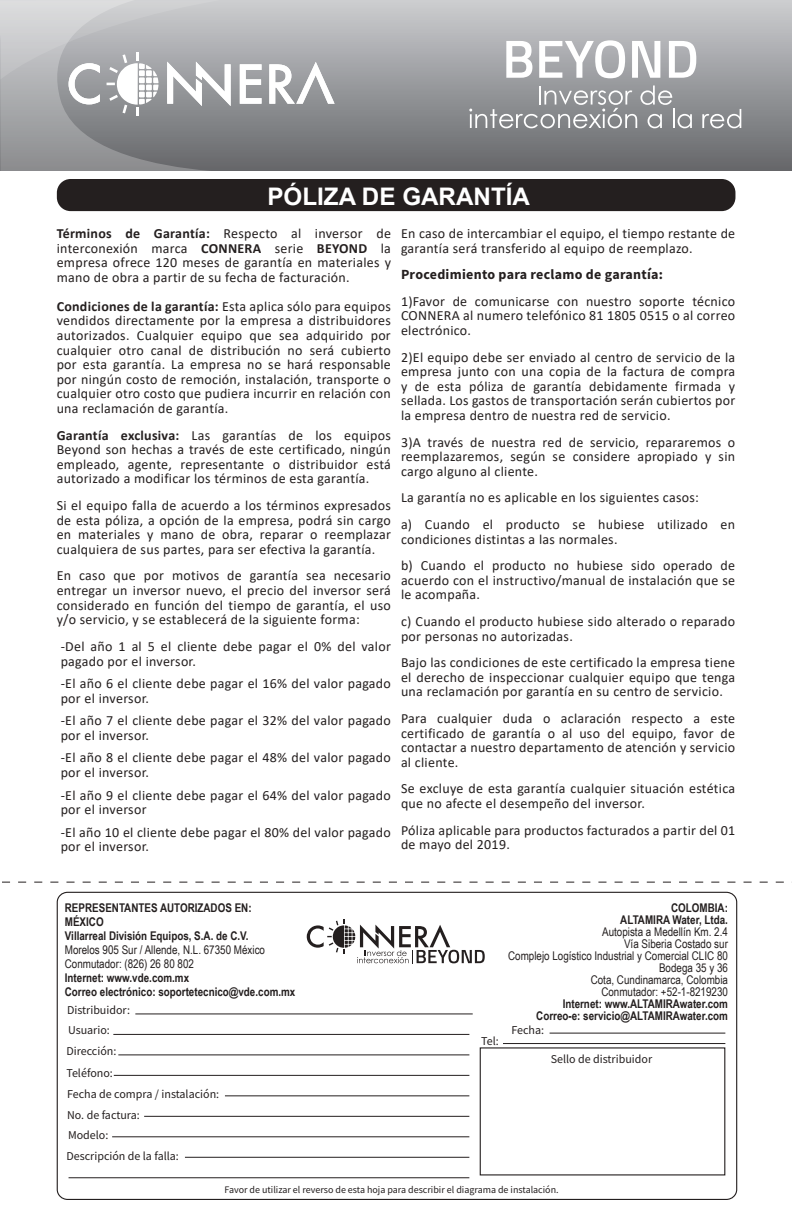
<style>
.page{position:relative;width:792px;height:1224px;background:#fff}
.page>*{position:absolute;margin:0;border:0;box-sizing:border-box;transform-origin:0 0}
.t1{font:700 24.2px "Arial";color:#fff}
.t2{font:14px/14.6px "Calibri";letter-spacing:.02em;color:#241f1f}
.t3{font:700 14px "Source Sans Pro";letter-spacing:.02em;color:#241f1f}
.t4{font:700 12px/14px "Arial Narrow";color:#241f1f;text-align:right}
.t5{font:12px/12px "Arial Narrow";color:#241f1f;text-align:right}
.t6{font:12px/21px "Source Sans Pro";color:#241f1f}
.t7{font:10px "Source Sans Pro";color:#241f1f}
.s1{font-weight:700}
</style>
<div class="page">
<div style="left:0;top:0;width:792px;height:171px;background:linear-gradient(to bottom,#ccced1,#656669)"></div>
<svg style="left:469px;top:85px;width:223px;height:43px;background:#9d9fa1"></svg>
<svg style="left:702px;top:109px;width:39px;height:19px"></svg>
<svg style="left:506px;top:41px;width:26px;height:37px"></svg>
<svg style="left:539px;top:40px;width:86px;height:38px"></svg>
<svg style="left:632px;top:41px;width:28px;height:37px"></svg>
<svg style="left:669px;top:41px;width:27px;height:37px"></svg>
<svg style="left:298px;top:62px;width:37px;height:42px"></svg>
<svg style="left:0;top:0;width:298px;height:171px;background:#a8a9ac"></svg>
<div style="left:57px;top:179px;width:678px;height:32px;background:#241f1f;border-radius:14px"></div>
<div style="left:480px;top:1047px;width:245px;height:128px;border:1px solid #241f1f"></div>
<hr style="left:144px;top:1116px;width:325px;height:1px;background:#241f1f">
<hr style="left:185px;top:1157px;width:284px;height:1px;background:#241f1f">
<hr style="left:69px;top:1177px;width:400px;height:1px;background:#241f1f">
<hr style="left:112px;top:1136px;width:357px;height:1px;background:#241f1f">
<hr style="left:225px;top:1096px;width:244px;height:1px;background:#241f1f">
<hr style="left:113px;top:1034px;width:356px;height:1px;background:#241f1f">
<hr style="left:114px;top:1075px;width:355px;height:1px;background:#241f1f">
<hr style="left:118px;top:1055px;width:351px;height:1px;background:#241f1f">
<hr style="left:135px;top:1014px;width:338px;height:1px;background:#241f1f">
<hr style="left:503px;top:1043px;width:222px;height:1px;background:#241f1f">
<hr style="left:550px;top:1033px;width:175px;height:1px;background:#241f1f">
<svg style="left:2px;top:882px;width:790px;height:1px"></svg>
<svg style="left:307px;top:919px;width:178px;height:45px"></svg>
<h1 class="t1" style="left:267px;top:179px;width:264px">PÓLIZA DE GARANTÍA</h1>
<p class="t2" style="left:57px;top:226px;width:336px;text-align:justify"><span class="s1">Términos de Garantía:</span> Respecto al inversor de interconexión marca <span class="s1">CONNERA</span> serie <span class="s1">BEYOND</span> la empresa ofrece 120 meses de garantía en materiales y mano de obra a partir de su fecha de facturación.</p>
<p class="t2" style="left:57px;top:299px;width:336px;text-align:justify"><span class="s1">Condiciones de la garantía:</span> Esta aplica sólo para equipos vendidos directamente por la empresa a distribuidores autorizados. Cualquier equipo que sea adquirido por cualquier otro canal de distribución no será cubierto por esta garantía. La empresa no se hará responsable por ningún costo de remoción, instalación, transporte o cualquier otro costo que pudiera incurrir en relación con una reclamación de garantía.</p>
<p class="t2" style="left:57px;top:427px;width:336px;text-align:justify"><span class="s1">Garantía exclusiva:</span> Las garantías de los equipos Beyond son hechas a través de este certificado, ningún empleado, agente, representante o distribuidor está autorizado a modificar los términos de esta garantía.</p>
<p class="t2" style="left:57px;top:498px;width:336px;text-align:justify">Si el equipo falla de acuerdo a los términos expresados de esta póliza, a opción de la empresa, podrá sin cargo en materiales y mano de obra, reparar o reemplazar cualquiera de sus partes, para ser efectiva la garantía.</p>
<p class="t2" style="left:57px;top:568px;width:336px;text-align:justify">En caso que por motivos de garantía sea necesario entregar un inversor nuevo, el precio del inversor será considerado en función del tiempo de garantía, el uso y/o servicio, y se establecerá de la siguiente forma:</p>
<p class="t2" style="left:61px;top:639px;width:332px">-Del año 1 al 5 el cliente debe pagar el 0% del valor pagado por el inversor.</p>
<p class="t2" style="left:61px;top:676px;width:332px">-El año 6 el cliente debe pagar el 16% del valor pagado por el inversor.</p>
<p class="t2" style="left:61px;top:713px;width:332px">-El año 7 el cliente debe pagar el 32% del valor pagado por el inversor.</p>
<p class="t2" style="left:61px;top:750px;width:332px">-El año 8 el cliente debe pagar el 48% del valor pagado por el inversor.</p>
<p class="t2" style="left:61px;top:787px;width:332px">-El año 9 el cliente debe pagar el 64% del valor pagado por el inversor</p>
<p class="t2" style="left:61px;top:825px;width:332px">-El año 10 el cliente debe pagar el 80% del valor pagado por el inversor.</p>
<p class="t2" style="left:401px;top:226px;width:336px">En caso de intercambiar el equipo, el tiempo restante de garantía será transferido al equipo de reemplazo.</p>
<p class="t3" style="left:401px;top:265px;width:264px">Procedimiento para reclamo de garantía:</p>
<p class="t2" style="left:401px;top:293px;width:336px;text-align:justify">1)Favor de comunicarse con nuestro soporte técnico CONNERA al numero telefónico 81 1805 0515 o al correo electrónico.</p>
<p class="t2" style="left:401px;top:349px;width:336px;text-align:justify">2)El equipo debe ser enviado al centro de servicio de la empresa junto con una copia de la factura de compra y de esta póliza de garantía debidamente firmada y sellada. Los gastos de transportación serán cubiertos por la empresa dentro de nuestra red de servicio.</p>
<p class="t2" style="left:401px;top:434px;width:336px;text-align:justify">3)A través de nuestra red de servicio, repararemos o reemplazaremos, según se considere apropiado y sin cargo alguno al cliente.</p>
<p class="t2" style="left:401px;top:484px;width:336px;line-height:26.6px">La garantía no es aplicable en los siguientes casos:<br>a) Cuando el producto se hubiese utilizado en</p>
<p class="t2" style="left:401px;top:525px;width:336px;line-height:26.6px">condiciones distintas a las normales.<br>b) Cuando el producto no hubiese sido operado de</p>
<p class="t2" style="left:401px;top:572px;width:336px">acuerdo con el instructivo/manual de instalación que se le acompaña.</p>
<p class="t2" style="left:401px;top:614px;width:336px">c) Cuando el producto hubiese sido alterado o reparado por personas no autorizadas.</p>
<p class="t2" style="left:401px;top:655px;width:336px;text-align:justify">Bajo las condiciones de este certificado la empresa tiene el derecho de inspeccionar cualquier equipo que tenga una reclamación por garantía en su centro de servicio.</p>
<p class="t2" style="left:401px;top:711px;width:336px;text-align:justify">Para cualquier duda o aclaración respecto a este certificado de garantía o al uso del equipo, favor de contactar a nuestro departamento de atención y servicio al cliente.</p>
<p class="t2" style="left:401px;top:781px;width:336px">Se excluye de esta garantía cualquier situación estética que no afecte el desempeño del inversor.</p>
<p class="t2" style="left:401px;top:822px;width:336px">Póliza aplicable para productos facturados a partir del 01 de mayo del 2019.</p>
<p class="t4" style="left:65px;top:900px;width:188px;text-align:left">REPRESENTANTES AUTORIZADOS EN:<br>MÉXICO<br>Villarreal División Equipos, S.A. de C.V.</p>
<p class="t5" style="left:65px;top:942px;width:202px;line-height:14px;text-align:left">Morelos 905 Sur / Allende, N.L. 67350 México<br>Conmutador: (826) 26 80 802</p>
<p class="t4" style="left:65px;top:970px;width:232px;text-align:left">Internet: www.vde.com.mx<br>Correo electrónico: soportetecnico@vde.com.mx</p>
<p class="t6" style="left:67px;top:1000px;width:65px;line-height:19.6px">Distribuidor:<br>Usuario:</p>
<p class="t6" style="left:66px;top:1040px;width:52px;line-height:21.8px">Dirección:<br>Teléfono:</p>
<p class="t6" style="left:67px;top:1083px;width:154px;line-height:21.6px">Fecha de compra / instalación:<br>No. de factura:</p>
<p class="t6" style="left:66px;top:1124px;width:114px">Modelo:<br>Descripción de la falla:</p>
<p class="t6" style="left:481px;top:1030px;width:19px">Tel:</p>
<p class="t4" style="left:620px;top:901px;width:109px;line-height:12px">COLOMBIA:<br>ALTAMIRA Water, Ltda.</p>
<p class="t5" style="left:508px;top:925px;width:221px">Autopista a Medellín Km. 2.4<br>Vía Siberia Costado sur<br>Complejo Logístico Industrial y Comercial CLIC 80<br>Bodega 35 y 36<br>Cota, Cundinamarca, Colombia<br>Conmutador: +52-1-8219230</p>
<p class="t4" style="left:536px;top:997px;width:193px;line-height:12px">Internet: www.ALTAMIRAwater.com<br>Correo-e: servicio@ALTAMIRAwater.com</p>
<p class="t6" style="left:511px;top:1019px;width:34px">Fecha:</p>
<p class="t6" style="left:551px;top:1049px;width:103px">Sello de distribuidor</p>
<p class="t7" style="left:224px;top:1184px;width:336px">Favor de utilizar el reverso de esta hoja para describir el diagrama de instalación.</p>
</div>
